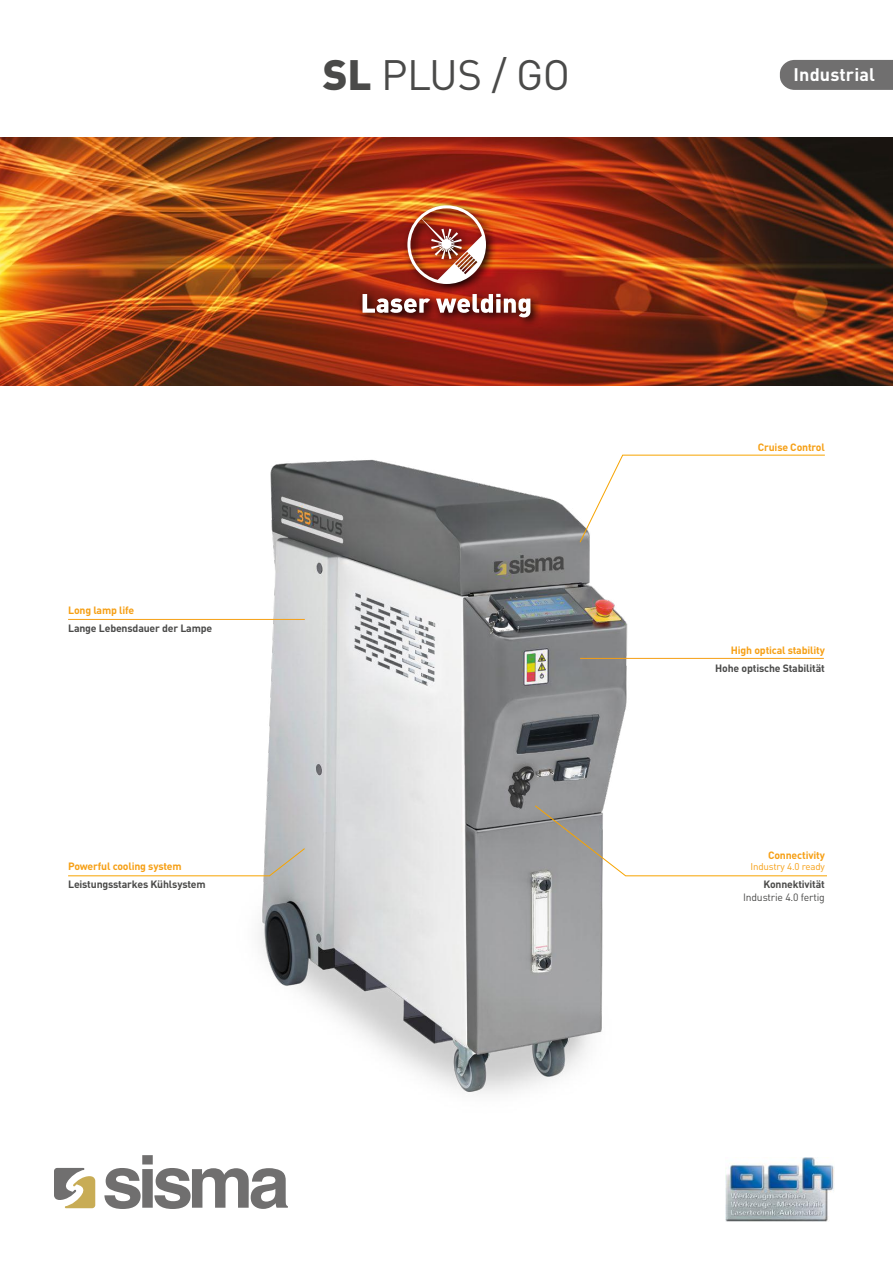
<style>
.page{position:relative;width:893px;height:1263px;background:#fff}
.page>*{position:absolute;margin:0;border:0;box-sizing:border-box;transform-origin:0 0}
.t1{font:42px "DIN Pro";letter-spacing:-.015em;color:#4a4a49}
.t2{font:700 18px "DIN";letter-spacing:.01em;color:#fff}
.t3{font:700 10.5px "DIN";letter-spacing:-.015em;color:#4a4a49}
.t4{font:700 10.5px "DIN";letter-spacing:-.015em;color:#f69f14}
.t5{font:10.5px "DIN";letter-spacing:-.015em;color:#4a4a49}
.t6{font:9.75px "DIN";letter-spacing:-.015em;color:#f69f14}
.s1{font-weight:900}
</style>
<div class="page">
<img style="left:236px;top:459px;width:421px;height:635px">
<svg style="left:534px;top:805px;width:293px;height:71px"></svg>
<svg style="left:68px;top:847px;width:238px;height:29px"></svg>
<svg style="left:579px;top:454px;width:246px;height:89px"></svg>
<hr style="left:580px;top:658px;width:244px;height:1px;background:#f69f14">
<hr style="left:68px;top:619px;width:237px;height:1px;background:#f69f14">
<div style="left:780px;top:60px;width:113px;height:30px;background:#706f6f"></div>
<svg style="left:54px;top:1168px;width:41px;height:40px"></svg>
<svg style="left:104px;top:1155px;width:184px;height:54px"></svg>
<img style="left:803px;top:1157px;width:31px;height:34px">
<img style="left:0;top:137px;width:893px;height:249px">
<div style="left:357px;top:200px;width:184px;height:128px;background:#000;opacity:.95"></div>
<img style="left:407px;top:205px;width:79px;height:79px">
<svg style="left:363px;top:294px;width:167px;height:23px"></svg>
<img style="left:725px;top:1158px;width:108px;height:63px">
<h1 class="t1" style="left:323px;top:42px;width:249px"><span class="s1">SL</span> PLUS / GO</h1>
<p class="t4" style="left:68px;top:604px;width:67px">Long lamp life</p>
<p class="t3" style="left:68px;top:622px;width:146px">Lange Lebensdauer der Lampe</p>
<p class="t4" style="left:68px;top:860px;width:115px">Powerful cooling system</p>
<p class="t3" style="left:68px;top:878px;width:139px">Leistungsstarkes Kühlsystem</p>
<h2 class="t2" style="left:793px;top:63px;width:83px">Industrial</h2>
<p class="t4" style="left:758px;top:440px;width:69px">Cruise Control</p>
<p class="t4" style="left:731px;top:643px;width:96px">High optical stability</p>
<p class="t3" style="left:715px;top:661px;width:111px">Hohe optische Stabilität</p>
<p class="t4" style="left:768px;top:848px;width:58px">Connectivity</p>
<p class="t6" style="left:750px;top:861px;width:76px">Industry 4.0 ready</p>
<p class="t3" style="left:763px;top:877px;width:63px">Konnektivität</p>
<p class="t5" style="left:743px;top:890px;width:83px">Industrie 4.0 fertig</p>
</div>
